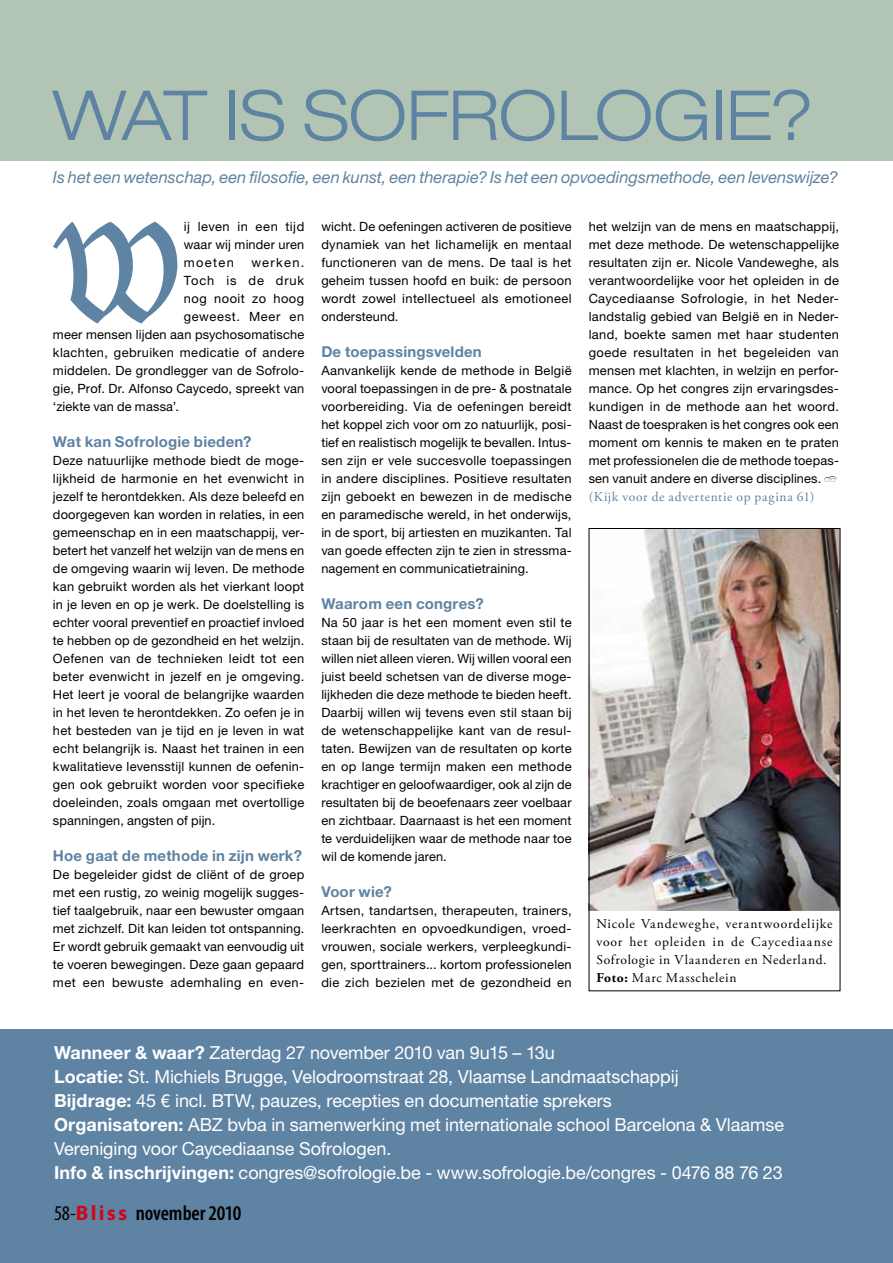
<style>
.page{position:relative;width:893px;height:1263px;background:#fff}
.page>*{position:absolute;margin:0;border:0;box-sizing:border-box;transform-origin:0 0}
.t1{font:134.25px "Lucida Blackletter";color:#5f83a3}
.t2{font:300 expanded 69px "Helvetica Neue";letter-spacing:-.01em;color:#5f83a3}
.t3{font:600 condensed 21px "Myriad Pro";letter-spacing:-.005em;color:#000}
.t4{font:18px/24px "Helvetica Neue";letter-spacing:-.005em;color:#fff}
.t5{font:italic 16.5px "Helvetica Neue";color:#5f83a3}
.t6{font:700 15px "Helvetica Neue";letter-spacing:.015em;color:#5f83a3}
.t7{font:13.5px/18px "Adobe Garamond Pro";letter-spacing:.055em;color:#000}
.t8{font:13.5px "Adobe Garamond Pro";letter-spacing:.045em;color:#5f83a3}
.t9{font:12.75px/18px "Helvetica Neue";letter-spacing:.015em;color:#000;text-align:justify}
.t10{font:12.75px "Helvetica Neue";letter-spacing:.035em;color:#000}
.t11{font:12.75px "Helvetica Neue";letter-spacing:.055em;color:#000}
.t12{font:12.75px "Helvetica Neue";letter-spacing:.065em;color:#000}
.s1{font-weight:700}
.s2{font-weight:400}
.s3{font-weight:700;font-stretch:normal;color:#cd071e}
</style>
<div class="page">
<div style="left:0;top:1029px;width:893px;height:234px;background:#5f83a3"></div>
<div style="left:0;top:0;width:893px;height:160px;background:#b2c4b4"></div>
<img style="left:591px;top:530px;width:247px;height:381px">
<div style="left:589px;top:528px;width:251px;height:463px;border:1px solid #000"></div>
<h2 class="t2" style="left:53px;top:74px;width:763px">WAT IS SOFROLOGIE?</h2>
<p class="t5" style="left:53px;top:167px;width:786px">Is het een wetenschap, een filosofie, een kunst, een therapie? Is het een opvoedingsmethode, een levenswijze?</p>
<h1 class="t1" style="left:57px;top:193px;width:128px">W</h1>
<p class="t9" style="left:184px;top:217px;width:122px">ij leven in een tijd waar wij minder uren moeten</p>
<p class="t9" style="left:251px;top:253px;width:54px">werken.</p>
<p class="t12" style="left:184px;top:273px;width:122px">Toch is de druk</p>
<p class="t10" style="left:184px;top:291px;width:122px">nog nooit zo hoog</p>
<p class="t11" style="left:184px;top:309px;width:122px">geweest. Meer en</p>
<p class="t9" style="left:53px;top:325px;width:253px">meer mensen lijden aan psychosomatische</p>
<p class="t9" style="left:53px;top:343px;width:253px">klachten, gebruiken medicatie of andere</p>
<p class="t9" style="left:53px;top:361px;width:253px">middelen. De grondlegger van de Sofrolo-</p>
<p class="t9" style="left:53px;top:379px;width:253px">gie, Prof. Dr. Alfonso Caycedo, spreekt van</p>
<p class="t9" style="left:53px;top:397px;width:128px">‘ziekte van de massa’.</p>
<p class="t6" style="left:53px;top:432px;width:200px">Wat kan Sofrologie bieden?</p>
<p class="t9" style="left:53px;top:451px;width:253px">Deze natuurlijke methode biedt de moge&shy;lijkheid de harmonie en het evenwicht in jezelf te herontdekken. Als deze beleefd en doorgegeven kan worden in relaties, in een gemeenschap en in een maatschappij, ver&shy;betert het vanzelf het welzijn van de mens en de omgeving waarin wij leven. De methode kan gebruikt worden als het vierkant loopt in je leven en op je werk. De doelstelling is echter vooral preventief en proactief invloed te hebben op de gezondheid en het welzijn.<br>Oefenen van de technieken leidt tot een beter evenwicht in jezelf en je omgeving.<br>Het leert je vooral de belangrijke waarden in het leven te herontdekken. Zo oefen je in het besteden van je tijd en je leven in wat echt belangrijk is. Naast het trainen in een kwalitatieve levensstijl kunnen de oefenin&shy;gen ook gebruikt worden voor specifieke doeleinden, zoals omgaan met overtollige spanningen, angsten of pijn.</p>
<p class="t6" style="left:53px;top:846px;width:251px">Hoe gaat de methode in zijn werk?</p>
<p class="t9" style="left:53px;top:865px;width:253px">De begeleider gidst de cliënt of de groep met een rustig, zo weinig mogelijk sugges&shy;tief taalgebruik, naar een bewuster omgaan met zichzelf. Dit kan leiden tot ontspanning.<br>Er wordt gebruik gemaakt van eenvoudig uit te voeren bewegingen. Deze gaan gepaard met een bewuste ademhaling en even-</p>
<p class="t9" style="left:321px;top:217px;width:252px">wicht. De oefeningen activeren de positieve dynamiek van het lichamelijk en mentaal functioneren van de mens. De taal is het geheim tussen hoofd en buik: de persoon wordt zowel intellectueel als emotioneel ondersteund.</p>
<p class="t6" style="left:321px;top:342px;width:162px">De toepassingsvelden</p>
<p class="t9" style="left:321px;top:361px;width:252px">Aanvankelijk kende de methode in België vooral toepassingen in de pre- &amp; postnatale voorbereiding. Via de oefeningen bereidt het koppel zich voor om zo natuurlijk, posi&shy;tief en realistisch mogelijk te bevallen. Intus&shy;sen zijn er vele succesvolle toepassingen in andere disciplines. Positieve resultaten zijn geboekt en bewezen in de medische en paramedische wereld, in het onderwijs, in de sport, bij artiesten en muzikanten. Tal van goede effecten zijn te zien in stressma&shy;nagement en communicatietraining.</p>
<p class="t6" style="left:321px;top:594px;width:164px">Waarom een congres?</p>
<p class="t9" style="left:321px;top:613px;width:252px">Na 50 jaar is het een moment even stil te staan bij de resultaten van de methode. Wij willen niet alleen vieren. Wij willen vooral een juist beeld schetsen van de diverse moge&shy;lijkheden die deze methode te bieden heeft.<br>Daarbij willen wij tevens even stil staan bij de wetenschappelijke kant van de resul&shy;taten. Bewijzen van de resultaten op korte en op lange termijn maken een methode krachtiger en geloofwaardiger, ook al zijn de resultaten bij de beoefenaars zeer voelbaar en zichtbaar. Daarnaast is het een moment te verduidelijken waar de methode naar toe wil de komende jaren.</p>
<p class="t6" style="left:321px;top:882px;width:72px">Voor wie?</p>
<p class="t9" style="left:321px;top:901px;width:252px">Artsen, tandartsen, therapeuten, trainers, leerkrachten en opvoedkundigen, vroed&shy;vrouwen, sociale werkers, verpleegkundi&shy;gen, sporttrainers... kortom professionelen die zich bezielen met de gezondheid en</p>
<p class="t9" style="left:589px;top:217px;width:252px">het welzijn van de mens en maatschappij, met deze methode. De wetenschappelijke resultaten zijn er. Nicole Vandeweghe, als verantwoordelijke voor het opleiden in de Caycediaanse Sofrologie, in het Neder&shy;landstalig gebied van België en in Neder&shy;land, boekte samen met haar studenten goede resultaten in het begeleiden van mensen met klachten, in welzijn en perfor&shy;mance. Op het congres zijn ervaringsdes&shy;kundigen in de methode aan het woord.<br>Naast de toespraken is het congres ook een moment om kennis te maken en te praten met professionelen die de methode toepas&shy;sen vanuit andere en diverse disciplines. •</p>
<p class="t8" style="left:589px;top:489px;width:227px">(Kijk voor de advertentie op pagina 61)</p>
<p class="t7" style="left:596px;top:915px;width:238px">Nicole Vandeweghe, verantwoordelijke voor het opleiden in de Caycediaanse Sofrologie in Vlaanderen en Nederland.<br><span class="s1">Foto:</span> Marc Masschelein</p>
<p class="t4" style="left:54px;top:1041px;width:732px"><span class="s1">Wanneer &amp; waar?</span> Zaterdag 27 november 2010 van 9u15 – 13u<br><span class="s1">Locatie:</span> St. Michiels Brugge, Velodroomstraat 28, Vlaamse Landmaatschappij<br><span class="s1">Bijdrage:</span> 45 € incl. BTW, pauzes, recepties en documentatie sprekers<br><span class="s1">Organisatoren:</span> ABZ bvba in samenwerking met internationale school Barcelona &amp; Vlaamse Vereniging voor Caycediaanse Sofrologen.<br><span class="s1">Info &amp; inschrijvingen:</span> congres@sofrologie.be - www.sofrologie.be/congres - 0476 88 76 23</p>
<h3 class="t3" style="left:54px;top:1199px;width:189px"><span class="s2">58-</span><span class="s3">Bliss</span> november 2010</h3>
</div>
